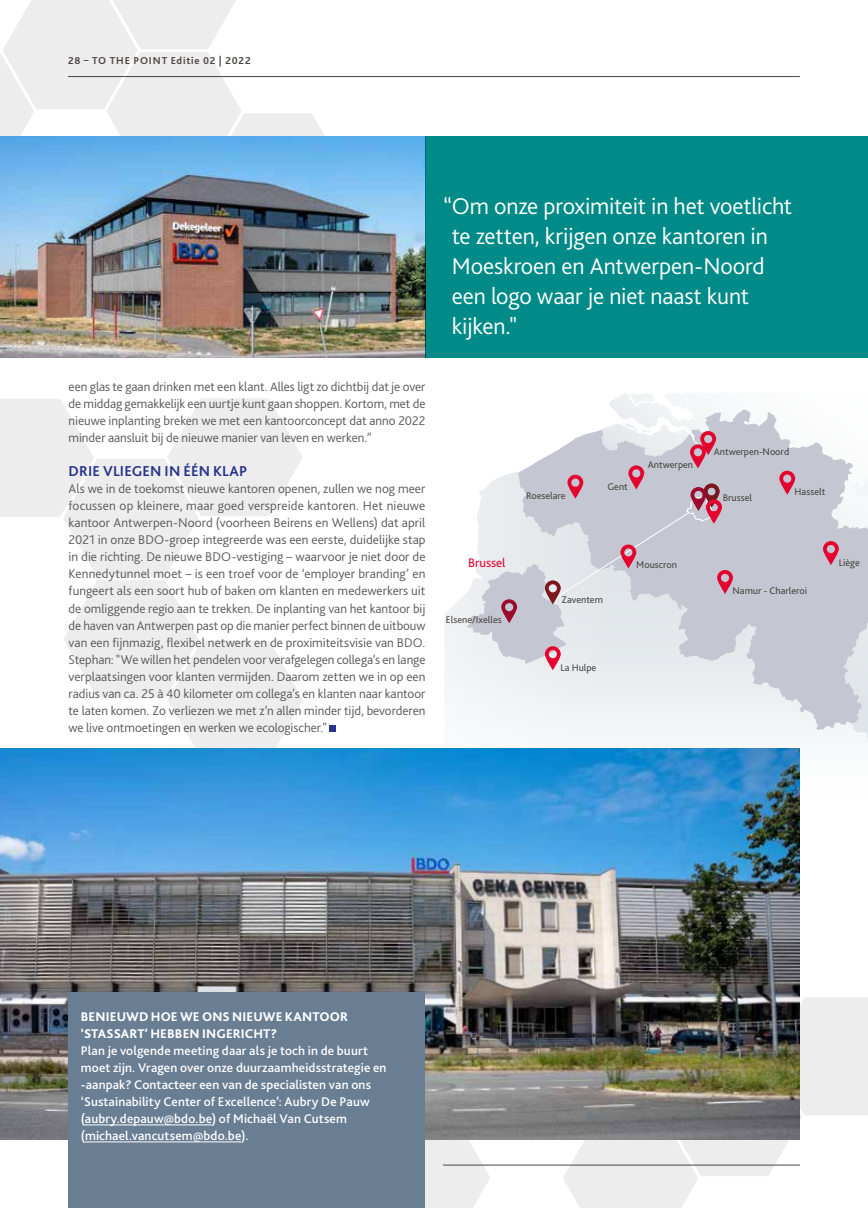
<style>
.page{position:relative;width:868px;height:1208px;background:#fff}
.page>*{position:absolute;margin:0;border:0;box-sizing:border-box;transform-origin:0 0}
.t1{font:300 24px/30px "Bliss 2";letter-spacing:-.01em;color:#fff}
.t2{font:700 15px "Bliss 2";letter-spacing:.01em;color:#28348b}
.t3{font:300 13.2px/17px "Bliss 2";letter-spacing:-.005em;color:#575756;text-align:justify}
.t4{font:500 13.2px/17px "Bliss 2";letter-spacing:.01em;color:#fff}
.t5{font:800 13.2px/17px "Bliss 2";letter-spacing:.01em;color:#fff}
.t6{font:12.9px "Bliss 2";letter-spacing:-.005em;color:#e4032e}
.t7{font:700 10.5px "Bliss 2";letter-spacing:.08em;color:#494643}
.t8{font:10.05px "Bliss 2";letter-spacing:-.005em;color:#494643}
</style>
<div class="page">
<div style="left:623px;top:730px;width:199px;height:69px;background:#f6f7f9"></div>
<div style="left:444px;top:468px;width:179px;height:345px;background:#f5f7f8"></div>
<svg style="left:542px;top:410px;width:308px;height:320px;fill:#c4c7d2"></svg>
<svg style="left:822px;top:463px;width:45px;height:274px"></svg>
<svg style="left:779px;top:471px;width:16px;height:24px"></svg>
<svg style="left:467px;top:393px;width:265px;height:277px"></svg>
<svg style="left:0;top:0;width:350px;height:136px"></svg>
<svg style="left:424px;top:1140px;width:71px;height:68px"></svg>
<svg style="left:558px;top:993px;width:309px;height:215px"></svg>
<svg style="left:0;top:398px;width:303px;height:350px"></svg>
<img style="left:0;top:748px;width:799px;height:392px">
<img style="left:0;top:136px;width:425px;height:221px">
<div style="left:329px;top:725px;width:7px;height:6px;background:#28348b"></div>
<div style="left:68px;top:992px;width:356px;height:216px;background:#697d93"></div>
<hr style="left:85px;top:1124px;width:127px;height:1px;background:#fff">
<hr style="left:85px;top:1141px;width:156px;height:1px;background:#fff">
<div style="left:425px;top:136px;width:442px;height:221px;background:#008b88"></div>
<hr style="left:443px;top:1164px;width:356px;height:1px;background:#494643">
<hr style="left:68px;top:76px;width:731px;height:1px;background:#494643">
<p class="t7" style="left:68px;top:54px;width:184px">28 – TO THE POINT Editie 02 | 2022</p>
<p class="t3" style="left:69px;top:378px;width:358px">een glas te gaan drinken met een klant. Alles ligt zo dichtbij dat je over de middag gemakkelijk een uurtje kunt gaan shoppen. Kortom, met de nieuwe inplanting breken we met een kantoorconcept dat anno 2022 minder aansluit bij de nieuwe manier van leven en werken.”</p>
<p class="t2" style="left:69px;top:462px;width:180px">DRIE VLIEGEN IN ÉÉN KLAP</p>
<p class="t3" style="left:69px;top:480px;width:358px">Als we in de toekomst nieuwe kantoren openen, zullen we nog meer focussen op kleinere, maar goed verspreide kantoren. Het nieuwe kantoor Antwerpen-Noord (voorheen Beirens en Wellens) dat april 2021 in onze BDO-groep integreerde was een eerste, duidelijke stap in die richting. De nieuwe BDO-vestiging – waarvoor je niet door de Kennedytunnel moet – is een troef voor de ‘employer branding’ en fungeert als een soort hub of baken om klanten en medewerkers uit de omliggende regio aan te trekken. De -inplanting van het kantoor bij de haven van Antwerpen past op die manier perfect binnen de uitbouw van een fijnmazig, flexibel netwerk en de proximiteitsvisie van BDO.<br>Stephan: "We willen het pendelen voor verafgelegen collega’s en lange verplaatsingen voor klanten vermijden. Daarom zetten we in op een radius van ca. 25 à 40 kilometer om collega’s en klanten naar kantoor te laten komen. Zo verliezen we met z’n allen minder tijd, bevorderen we live ontmoetingen en werken we ecologischer."</p>
<h1 class="t1" style="left:451px;top:190px;width:342px;text-indent:-9px">“Om onze proximiteit in het voetlicht te zetten, krijgen onze kantoren in<br>Moeskroen en Antwerpen-Noord een logo waar je niet naast kunt kijken."</h1>
<p class="t8" style="left:526px;top:490px;width:41px">Roeselare</p>
<p class="t8" style="left:607px;top:480px;width:22px">Gent</p>
<p class="t8" style="left:647px;top:459px;width:47px">Antwerpen</p>
<p class="t8" style="left:713px;top:445px;width:77px">Antwerpen-Noord</p>
<p class="t8" style="left:722px;top:492px;width:31px">Brussel</p>
<p class="t8" style="left:794px;top:486px;width:32px">Hasselt</p>
<p class="t6" style="left:468px;top:554px;width:39px">Brussel</p>
<p class="t8" style="left:838px;top:556px;width:23px">Liège</p>
<p class="t8" style="left:636px;top:559px;width:42px">Mouscron</p>
<p class="t8" style="left:446px;top:613px;width:57px">Elsene/Ixelles</p>
<p class="t8" style="left:561px;top:594px;width:43px">Zaventem</p>
<p class="t8" style="left:560px;top:661px;width:37px">La Hulpe</p>
<p class="t8" style="left:732px;top:584px;width:76px">Namur - Charleroi</p>
<p class="t5" style="left:81px;top:1007px;width:269px">BENIEUWD HOE WE ONS NIEUWE KANTOOR ‘STASSART’ HEBBEN INGERICHT?</p>
<p class="t4" style="left:81px;top:1041px;width:307px">Plan je volgende meeting daar als je toch in de buurt moet zijn. Vragen over onze duurzaamheidsstrategie en -aanpak? Contacteer een van de specialisten van ons ‘Sustainability Center of Excellence’: Aubry De Pauw (aubry.depauw@bdo.be) of Michaël Van Cutsem (michael.vancutsem@bdo.be).</p>
</div>
